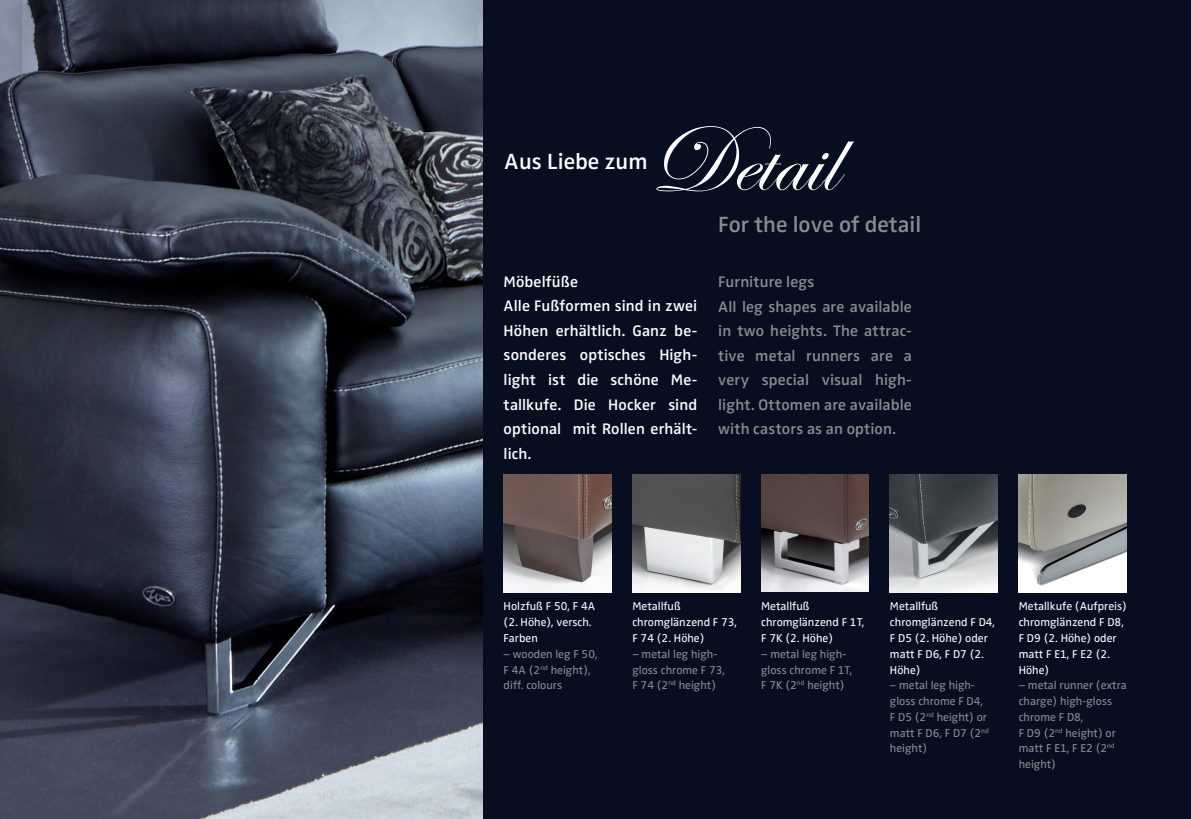
<style>
.page{position:relative;width:1191px;height:819px;background:#070e20}
.page>*{position:absolute;margin:0;border:0;box-sizing:border-box;transform-origin:0 0}
.t1{font:96.25px "Edwardian Script ITC";color:#fff}
.t2{font:600 22.75px "Zwo Pro";color:#8a8c8f}
.t3{font:600 22.75px "Zwo Pro";color:#fff}
.t4{font:600 15.75px/24.5px "Zwo Pro";letter-spacing:.01em;color:#8a8c8f}
.t5{font:600 15.75px/24.5px "Zwo Pro";letter-spacing:.01em;color:#fff}
.t6{font:11.72px/15.8px "Zwo Pro";color:#8a8c8f}
.t7{font:11.72px/15.8px "Zwo Pro";color:#fff}
</style>
<div class="page">
<img style="left:0;top:0;width:482px;height:819px">
<img style="left:503px;top:474px;width:108px;height:118px">
<img style="left:632px;top:474px;width:108px;height:118px">
<img style="left:761px;top:474px;width:108px;height:117px">
<img style="left:890px;top:474px;width:107px;height:118px">
<img style="left:1018px;top:474px;width:108px;height:118px">
<h2 class="t3" style="left:504px;top:148px;width:145px">Aus Liebe zum</h2>
<h1 class="t1" style="left:650px;top:107px;width:187px">Detail</h1>
<h2 class="t2" style="left:718px;top:211px;width:204px">For the love of detail</h2>
<h3 class="t5" style="left:503px;top:270px;width:195px">Möbelfüße<br>Alle Fußformen sind in zwei<br>Höhen erhältlich. Ganz be&shy;sonderes optisches High&shy;light ist die schöne Me&shy;tallkufe. Die Hocker sind optional mit Rollen erhält&shy;lich.</h3>
<h3 class="t4" style="left:718px;top:270px;width:195px">Furniture legs<br>All leg shapes are available in two heights. The attrac&shy;tive metal runners are a very special visual high&shy;light. Ottomen are available with castors as an option.</h3>
<p class="t7" style="left:503px;top:599px;width:93px">Holzfuß F 50, F 4A (2. Höhe), versch.<br>Farben</p>
<p class="t6" style="left:503px;top:646px;width:95px">– wooden leg F 50,<br>F 4A (2<sup>nd</sup> height), diff. colours</p>
<p class="t7" style="left:632px;top:599px;width:106px">Metallfuß chromglänzend F 73,<br>F 74 (2. Höhe)</p>
<p class="t6" style="left:632px;top:646px;width:94px">– metal leg high&shy;gloss chrome F 73,<br>F 74 (2<sup>nd</sup> height)</p>
<p class="t7" style="left:761px;top:599px;width:105px">Metallfuß chromglänzend F 1T,<br>F 7K (2. Höhe)</p>
<p class="t6" style="left:761px;top:646px;width:93px">– metal leg high&shy;gloss chrome F 1T,<br>F 7K (2<sup>nd</sup> height)</p>
<p class="t7" style="left:890px;top:599px;width:107px">Metallfuß chromglänzend F D4,<br>F D5 (2. Höhe) oder matt F D6, F D7 (2.<br>Höhe)</p>
<p class="t6" style="left:890px;top:677px;width:100px">– metal leg high&shy;gloss chrome F D4,<br>F D5 (2<sup>nd</sup> height) or matt F D6, F D7 (2<sup>nd </sup>height)</p>
<p class="t7" style="left:1018px;top:599px;width:110px">Metallkufe (Aufpreis) chromglänzend F D8,<br>F D9 (2. Höhe) oder matt F E1, F E2 (2.<br>Höhe)</p>
<p class="t6" style="left:1018px;top:677px;width:110px">– metal runner (extra charge) high-gloss chrome F D8,<br>F D9 (2<sup>nd</sup> height) or matt F E1, F E2 (2<sup>nd </sup>height)</p>
</div>
